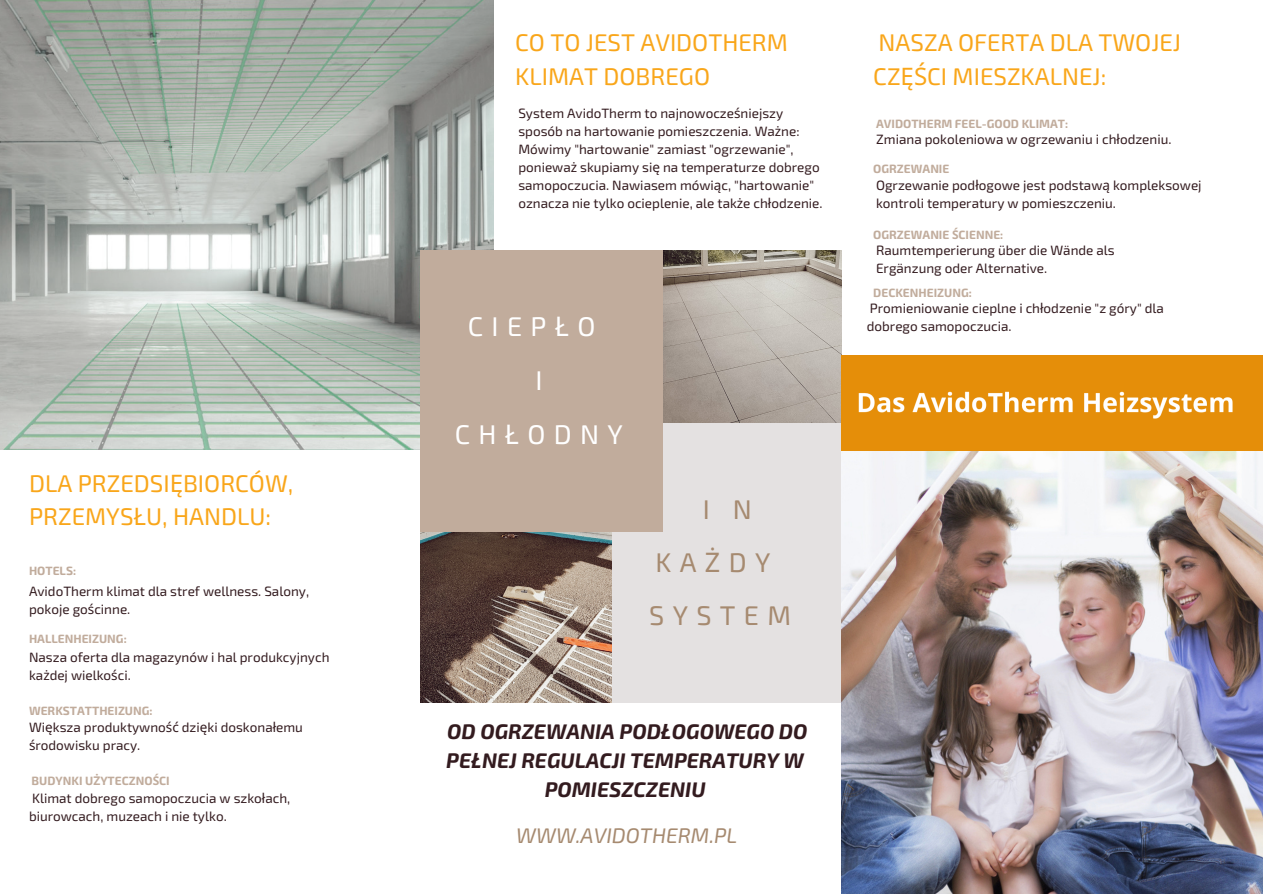
<style>
.page{position:relative;width:1263px;height:894px;background:#fff}
.page>*{position:absolute;margin:0;border:0;box-sizing:border-box;transform-origin:0 0}
.t1{font:27px "Exo 2";letter-spacing:.31em;color:#fff}
.t2{font:27px "Exo 2";letter-spacing:.31em;color:#a68a70}
.t3{font:24.15px/33.6px "Exo 2";color:#f9a61a}
.t4{font:italic 700 21.15px/29.2px "Exo 2";color:#331b1f;text-align:center}
.t5{font:italic 21.15px "Exo 2";color:#a68a70}
.t6{font:13.5px/18px "Exo 2";color:#331b1f}
.t7{font:700 12px "Exo 2";color:#c1ac9c}
.s1{font-family:"Noto Sans"}
</style>
<div class="page">
<img style="left:841px;top:355px;width:422px;height:538px">
<img style="left:0;top:0;width:494px;height:449px">
<img style="left:662px;top:251px;width:179px;height:172px">
<div style="left:599px;top:423px;width:242px;height:279px;background:#e4e1e1"></div>
<img style="left:421px;top:532px;width:190px;height:170px">
<div style="left:421px;top:251px;width:241px;height:281px;background:#c1ac9c"></div>
<p class="t3" style="left:29px;top:465px;width:266px">DLA PRZEDSI<span class="s1">Ę</span>BIORCÓW,<br>PRZEMYS<span class="s1">Ł</span>U, HANDLU:</p>
<p class="t7" style="left:29px;top:562px;width:49px">HOTELS:</p>
<p class="t6" style="left:29px;top:581px;width:282px">AvidoTherm klimat dla stref wellness. Salony, pokoje go<span class="s1">ś</span>cinne.</p>
<p class="t6" style="left:29px;top:647px;width:302px">Nasza oferta dla magazynów i hal produkcyjnych ka<span class="s1">ż</span>dej wielko<span class="s1">ś</span>ci.</p>
<p class="t6" style="left:29px;top:717px;width:275px">Wi<span class="s1">ę</span>ksza produktywno<span class="s1">ść</span> dzi<span class="s1">ę</span>ki doskona<span class="s1">ł</span>emu <span class="s1">ś</span>rodowisku pracy.</p>
<p class="t7" style="left:29px;top:631px;width:99px">HALLENHEIZUNG:</p>
<p class="t7" style="left:29px;top:702px;width:125px">WERKSTATTHEIZUNG:</p>
<p class="t7" style="left:32px;top:772px;width:140px">BUDYNKI U<span class="s1">Ż</span>YTECZNO<span class="s1">Ś</span>CI</p>
<p class="t6" style="left:29px;top:788px;width:263px">Klimat dobrego samopoczucia w szko<span class="s1">ł</span>ach, biurowcach, muzeach i nie tylko.</p>
<p class="t3" style="left:515px;top:25px;width:274px">CO TO JEST AVIDOTHERM</p>
<p class="t3" style="left:515px;top:59px;width:196px">KLIMAT DOBREGO</p>
<p class="t6" style="left:518px;top:103px;width:306px">System AvidoTherm to najnowocze<span class="s1">ś</span>niejszy sposób na hartowanie pomieszczenia. Wa<span class="s1">ż</span>ne:<br>Mówimy "hartowanie" zamiast "ogrzewanie", poniewa<span class="s1">ż</span> skupiamy si<span class="s1">ę</span> na temperaturze dobrego samopoczucia. Nawiasem mówi<span class="s1">ą</span>c, "hartowanie" oznacza nie tylko ocieplenie, ale tak<span class="s1">ż</span>e ch<span class="s1">ł</span>odzenie.</p>
<p class="t1" style="left:468px;top:309px;width:129px">CIEP<span class="s1">Ł</span>O</p>
<p class="t1" style="left:535px;top:363px;width:9px">I</p>
<p class="t1" style="left:455px;top:417px;width:170px">CH<span class="s1">Ł</span>ODNY</p>
<p class="t2" style="left:703px;top:492px;width:50px">I N</p>
<p class="t2" style="left:655px;top:545px;width:116px">KA<span class="s1">Ż</span>DY</p>
<p class="t2" style="left:649px;top:598px;width:143px">SYSTEM</p>
<p class="t4" style="left:446px;top:715px;width:363px">OD OGRZEWANIA POD<span class="s1">Ł</span>OGOWEGO DO<br>PE<span class="s1">Ł</span>NEJ REGULACJI TEMPERATURY W<br>POMIESZCZENIU</p>
<p class="t5" style="left:516px;top:822px;width:222px">WWW.AVIDOTHERM.PL</p>
<p class="t3" style="left:873px;top:25px;width:309px">NASZA OFERTA DLA TWOJEJ<br>CZ<span class="s1">ĘŚ</span>CI MIESZKALNEJ:</p>
<p class="t7" style="left:876px;top:115px;width:194px">AVIDOTHERM FEEL-GOOD KLIMAT:</p>
<p class="t7" style="left:873px;top:161px;width:78px">OGRZEWANIE</p>
<p class="t6" style="left:876px;top:130px;width:297px">Zmiana pokoleniowa w ogrzewaniu i ch<span class="s1">ł</span>odzeniu.</p>
<p class="t6" style="left:876px;top:175px;width:327px">Ogrzewanie pod<span class="s1">ł</span>ogowe jest podstaw<span class="s1">ą</span> kompleksowej kontroli temperatury w pomieszczeniu.</p>
<p class="t6" style="left:876px;top:241px;width:240px">Raumtemperierung über die Wände als<br>Ergänzung oder Alternative.</p>
<p class="t6" style="left:867px;top:299px;width:299px">Promieniowanie cieplne i ch<span class="s1">ł</span>odzenie "z góry" dla dobrego samopoczucia.</p>
<p class="t7" style="left:873px;top:226px;width:132px">OGRZEWANIE <span class="s1">Ś</span>CIENNE:</p>
<p class="t7" style="left:873px;top:285px;width:100px">DECKENHEIZUNG:</p>
</div>
